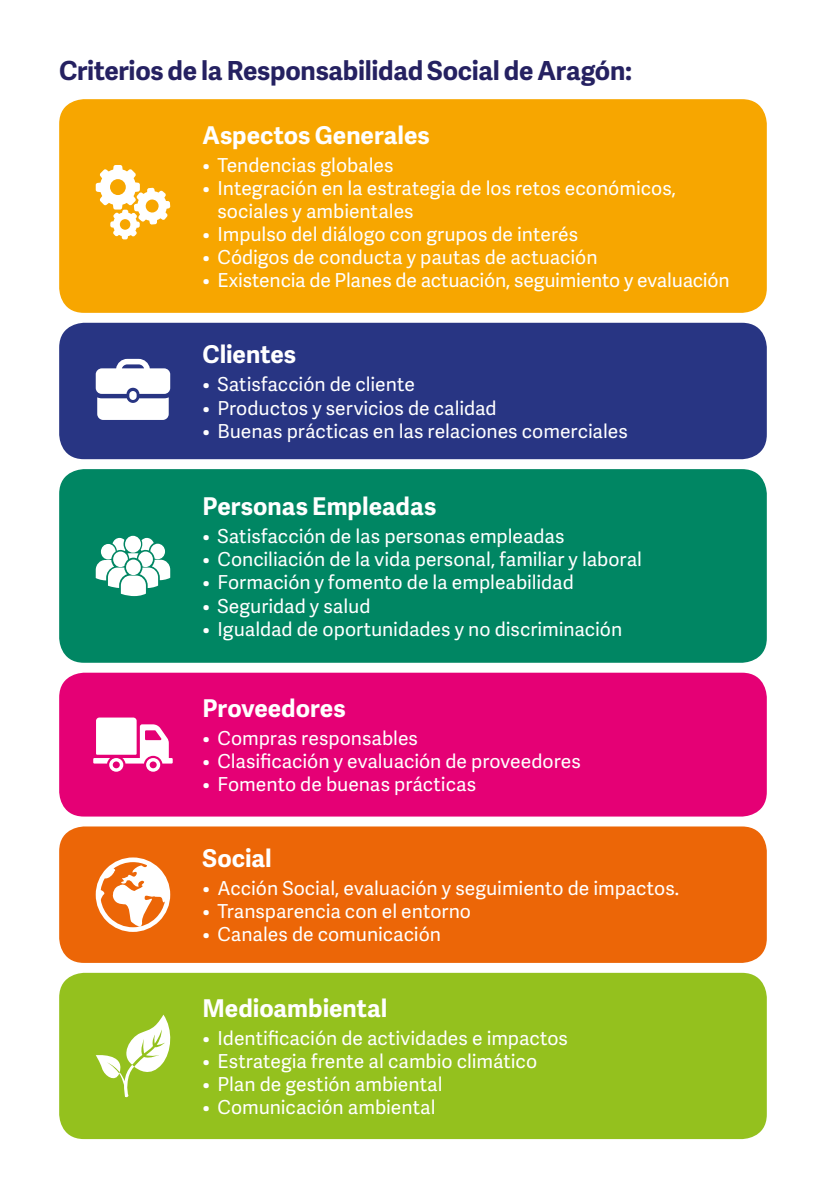
<style>
.page{position:relative;width:826px;height:1181px;background:#fff}
.page>*{position:absolute;margin:0;border:0;box-sizing:border-box;transform-origin:0 0}
.t1{font:700 26.25px "Adelle Sans";letter-spacing:-.01em;color:#252161}
.t2{font:700 24.5px "Adelle Sans";color:#fff}
.t3{font:19.25px/23.1px "Adelle Sans";color:#fff}
</style>
<div class="page">
<div style="left:59px;top:323px;width:707px;height:136px;background:#283583;border-radius:25px"></div>
<svg style="left:96px;top:359px;width:74px;height:61px"></svg>
<div style="left:59px;top:672px;width:707px;height:144px;background:#e50075;border-radius:25px"></div>
<svg style="left:93px;top:717px;width:80px;height:54px"></svg>
<div style="left:59px;top:826px;width:707px;height:137px;background:#ec6607;border-radius:25px"></div>
<svg style="left:96px;top:857px;width:74px;height:75px"></svg>
<div style="left:59px;top:469px;width:707px;height:194px;background:#008663;border-radius:25px"></div>
<svg style="left:125px;top:536px;width:16px;height:16px"></svg>
<svg style="left:96px;top:538px;width:74px;height:58px"></svg>
<div style="left:59px;top:973px;width:707px;height:166px;background:#94c11e;border-radius:25px"></div>
<svg style="left:96px;top:1014px;width:75px;height:84px"></svg>
<div style="left:59px;top:99px;width:707px;height:214px;background:#f7a600;border-radius:25px"></div>
<svg style="left:96px;top:165px;width:74px;height:74px"></svg>
<p class="t1" style="left:59px;top:51px;width:574px">Criterios de la Responsabilidad Social de Aragón:</p>
<p class="t2" style="left:202px;top:117px;width:228px">Aspectos Generales</p>
<p class="t3" style="left:202px;top:153px;width:192px">• Tendencias globales</p>
<p class="t3" style="left:217px;top:176px;width:460px;text-indent:-15px">• Integración en la estrategia de los retos económicos, sociales y ambientales</p>
<p class="t3" style="left:202px;top:222px;width:377px">• Impulso del diálogo con grupos de interés</p>
<p class="t3" style="left:202px;top:245px;width:396px">• Códigos de conducta y pautas de actuación</p>
<p class="t3" style="left:202px;top:268px;width:528px">• Existencia de Planes de actuación, seguimiento y evaluación</p>
<p class="t2" style="left:202px;top:337px;width:95px">Clientes</p>
<p class="t3" style="left:202px;top:372px;width:214px">• Satisfacción de cliente</p>
<p class="t3" style="left:202px;top:395px;width:295px">• Productos y servicios de calidad</p>
<p class="t3" style="left:202px;top:418px;width:426px">• Buenas prácticas en las relaciones comerciales</p>
<p class="t2" style="left:202px;top:488px;width:235px">Personas Empleadas</p>
<p class="t3" style="left:202px;top:524px;width:363px">• Satisfacción de las personas empleadas</p>
<p class="t3" style="left:202px;top:547px;width:441px">• Conciliación de la vida personal, familiar y laboral</p>
<p class="t3" style="left:202px;top:570px;width:372px">• Formación y fomento de la empleabilidad</p>
<p class="t3" style="left:202px;top:593px;width:169px">• Seguridad y salud</p>
<p class="t3" style="left:202px;top:616px;width:421px">• Igualdad de oportunidades y no discriminación</p>
<p class="t2" style="left:202px;top:690px;width:144px">Proveedores</p>
<p class="t3" style="left:202px;top:726px;width:217px">• Compras responsables</p>
<p class="t3" style="left:202px;top:749px;width:379px">• Clasificación y evaluación de proveedores</p>
<p class="t3" style="left:202px;top:772px;width:275px">• Fomento de buenas prácticas</p>
<p class="t2" style="left:202px;top:840px;width:70px">Social</p>
<p class="t3" style="left:202px;top:876px;width:478px">• Acción Social, evaluación y seguimiento de impactos.</p>
<p class="t3" style="left:202px;top:899px;width:270px">• Transparencia con el entorno</p>
<p class="t3" style="left:202px;top:922px;width:240px">• Canales de comunicación</p>
<p class="t2" style="left:202px;top:990px;width:186px">Medioambiental</p>
<p class="t3" style="left:202px;top:1025px;width:367px">• Identificación de actividades e impactos</p>
<p class="t3" style="left:202px;top:1048px;width:336px">• Estrategia frente al cambio climático</p>
<p class="t3" style="left:202px;top:1071px;width:241px">• Plan de gestión ambiental</p>
<p class="t3" style="left:202px;top:1095px;width:234px">• Comunicación ambiental</p>
</div>
